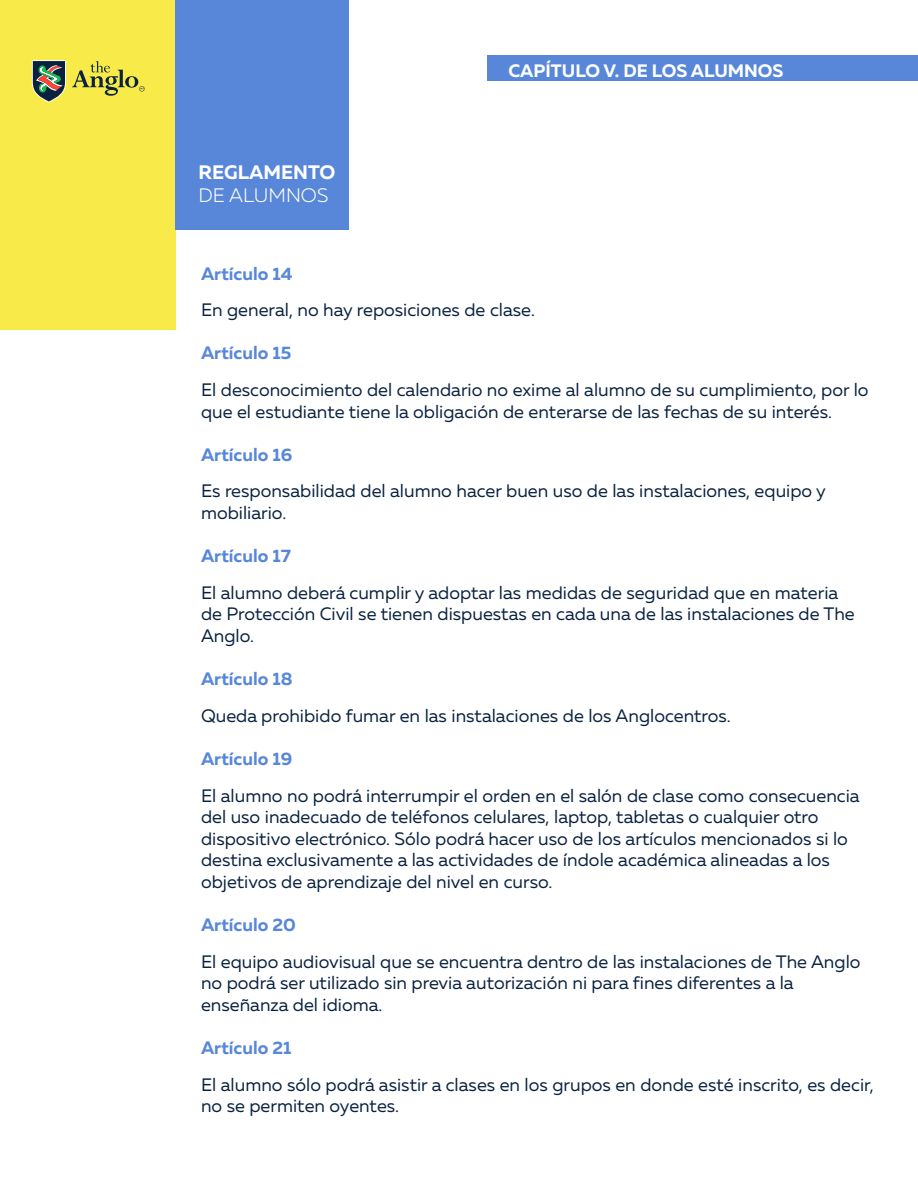
<style>
.page{position:relative;width:918px;height:1188px;background:#fff}
.page>*{position:absolute;margin:0;border:0;box-sizing:border-box;transform-origin:0 0}
.t1{font:700 19.5px "Muller";color:#fff}
.t2{font:300 19.5px "Muller";color:#fff}
.t3{font:18px/21.6px "Muller";color:#0a2240}
.t4{font:700 18px "Muller";color:#5887da}
.t5{font:700 18px "Muller";color:#fff}
</style>
<div class="page">
<div style="left:488px;top:55px;width:430px;height:26px;background:#5887da"></div>
<div style="left:0;top:0;width:176px;height:330px;background:#f7ea49"></div>
<div style="left:176px;top:0;width:173px;height:229px;background:#5887da"></div>
<svg style="left:32px;top:60px;width:34px;height:43px"></svg>
<svg style="left:72px;top:61px;width:73px;height:35px"></svg>
<p class="t1" style="left:198px;top:161px;width:138px">REGLAMENTO</p>
<p class="t2" style="left:198px;top:184px;width:131px">DE ALUMNOS</p>
<p class="t5" style="left:508px;top:60px;width:277px">CAPÍTULO V. DE LOS ALUMNOS</p>
<p class="t4" style="left:201px;top:263px;width:93px">Artículo 14</p>
<p class="t3" style="left:201px;top:300px;width:335px">En general, no hay reposiciones de clase.</p>
<p class="t4" style="left:201px;top:343px;width:92px">Artículo 15</p>
<p class="t3" style="left:201px;top:380px;width:669px">El desconocimiento del calendario no exime al alumno de su cumplimiento, por lo que el estudiante tiene la obligación de enterarse de las fechas de su interés.</p>
<p class="t4" style="left:201px;top:444px;width:93px">Artículo 16</p>
<p class="t3" style="left:201px;top:482px;width:626px">Es responsabilidad del alumno hacer buen uso de las instalaciones, equipo y mobiliario.</p>
<p class="t4" style="left:201px;top:546px;width:91px">Artículo 17</p>
<p class="t3" style="left:201px;top:583px;width:655px">El alumno deberá cumplir y adoptar las medidas de seguridad que en materia de Protección Civil se tienen dispuestas en cada una de las instalaciones de The<br>Anglo.</p>
<p class="t4" style="left:201px;top:669px;width:93px">Artículo 18</p>
<p class="t3" style="left:201px;top:706px;width:531px">Queda prohibido fumar en las instalaciones de los Anglocentros.</p>
<p class="t4" style="left:201px;top:749px;width:93px">Artículo 19</p>
<p class="t3" style="left:201px;top:786px;width:660px">El alumno no podrá interrumpir el orden en el salón de clase como consecuencia del uso inadecuado de teléfonos celulares, laptop, tabletas o cualquier otro dispositivo electrónico. Sólo podrá hacer uso de los artículos mencionados si lo destina exclusivamente a las actividades de índole académica alineadas a los objetivos de aprendizaje del nivel en curso.</p>
<p class="t4" style="left:201px;top:915px;width:96px">Artículo 20</p>
<p class="t3" style="left:201px;top:952px;width:661px">El equipo audiovisual que se encuentra dentro de las instalaciones de The Anglo no podrá ser utilizado sin previa autorización ni para fines diferentes a la enseñanza del idioma.</p>
<p class="t4" style="left:201px;top:1038px;width:92px">Artículo 21</p>
<p class="t3" style="left:201px;top:1075px;width:674px">El alumno sólo podrá asistir a clases en los grupos en donde esté inscrito, es decir, no se permiten oyentes.</p>
</div>
